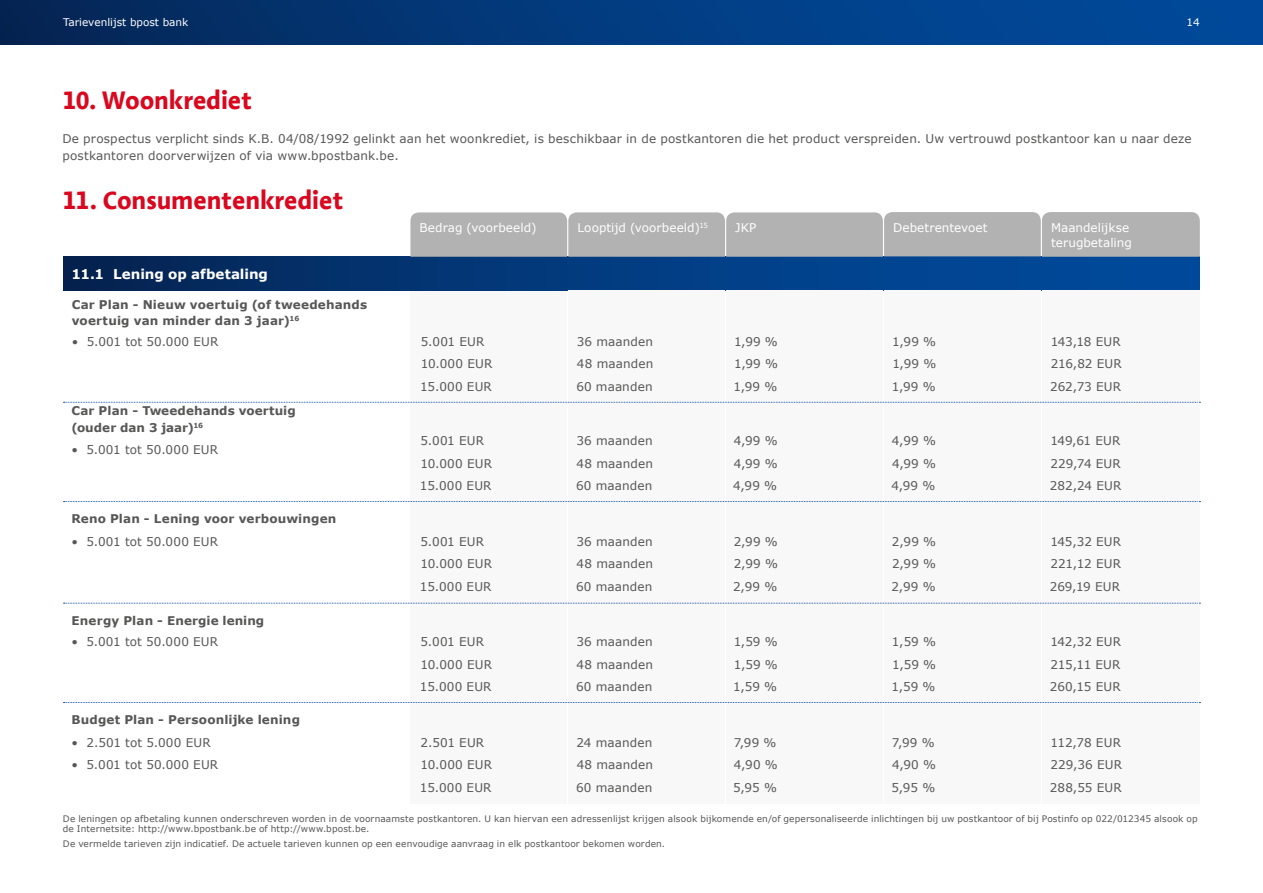
<style>
.page{position:relative;width:1263px;height:893px;background:#fff}
.page>*{position:absolute;margin:0;border:0;box-sizing:border-box;transform-origin:0 0}
.t1{font:700 25.5px "Aroma No 2 LT Com";color:#d9081f}
.t2{font:700 13.5px "Verdana";color:#fff}
.t3{font:12px/16.5px "Verdana";letter-spacing:.01em;color:#575756}
.t4{font:700 12px/16.5px "Verdana";letter-spacing:.01em;color:#575756}
.t5{font:12px/15px "Verdana";letter-spacing:.005em;color:#fff}
.t6{font:10.5px "Verdana";color:#fff}
.t7{font:9px/10.5px "Verdana";letter-spacing:.015em;color:#575756}
.t8{font:7.05px "Verdana";color:#fff}
</style>
<div class="page">
<div style="left:410px;top:290px;width:157px;height:514px;background:#f8f8f8"></div>
<div style="left:0;top:0;width:1263px;height:45px;background:linear-gradient(to right,#052859,#004da2)"></div>
<div style="left:63px;top:257px;width:1137px;height:33px;background:linear-gradient(to right,#052656,#004ea4)"></div>
<div style="left:568px;top:290px;width:157px;height:514px;background:#f8f8f8"></div>
<div style="left:726px;top:290px;width:157px;height:514px;background:#f8f8f8"></div>
<div style="left:884px;top:290px;width:157px;height:514px;background:#f8f8f8"></div>
<div style="left:1042px;top:290px;width:158px;height:514px;background:#f8f8f8"></div>
<svg style="left:64px;top:402px;width:1136px;height:1px"></svg>
<div style="left:410px;top:212px;width:790px;height:45px;background:#b3b2b2"></div>
<svg style="left:64px;top:501px;width:1136px;height:1px"></svg>
<svg style="left:64px;top:603px;width:1136px;height:1px"></svg>
<svg style="left:64px;top:702px;width:1136px;height:1px"></svg>
<p class="t6" style="left:63px;top:15px;width:127px">Tarievenlijst bpost bank</p>
<p class="t6" style="left:1186px;top:15px;width:15px">14</p>
<h1 class="t1" style="left:62px;top:83px;width:191px">10. Woonkrediet</h1>
<p class="t3" style="left:62px;top:130px;width:1131px">De prospectus verplicht sinds K.B. 04/08/1992 gelinkt aan het woonkrediet, is beschikbaar in de postkantoren die het product verspreiden. Uw vertrouwd postkantoor kan u naar deze postkantoren doorverwijzen of via www.bpostbank.be.</p>
<h1 class="t1" style="left:62px;top:183px;width:282px">11. Consumentenkrediet</h1>
<p class="t2" style="left:72px;top:264px;width:198px">11.1 Lening op afbetaling</p>
<p class="t4" style="left:72px;top:296px;width:297px">Car Plan - Nieuw voertuig (of tweedehands voertuig van minder dan 3 jaar)<sup>16</sup></p>
<p class="t5" style="left:577px;top:220px;width:124px">Looptijd (voorbeeld)</p>
<p class="t5" style="left:735px;top:220px;width:23px">JKP</p>
<p class="t5" style="left:893px;top:220px;width:96px">Debetrentevoet</p>
<p class="t5" style="left:420px;top:220px;width:118px">Bedrag (voorbeeld)</p>
<p class="t8" style="left:699px;top:221px;width:10px">15</p>
<p class="t5" style="left:1051px;top:220px;width:82px">Maandelijkse terugbetaling</p>
<p class="t3" style="left:72px;top:333px;width:148px">• 5.001 tot 50.000 EUR</p>
<p class="t3" style="left:421px;top:333px;width:65px">5.001 EUR</p>
<p class="t3" style="left:577px;top:333px;width:78px">36 maanden</p>
<p class="t3" style="left:734px;top:333px;width:45px">1,99 %</p>
<p class="t3" style="left:892px;top:333px;width:45px">1,99 %</p>
<p class="t3" style="left:1051px;top:333px;width:72px">143,18 EUR</p>
<p class="t3" style="left:421px;top:356px;width:73px">10.000 EUR</p>
<p class="t3" style="left:577px;top:356px;width:78px">48 maanden</p>
<p class="t3" style="left:734px;top:356px;width:45px">1,99 %</p>
<p class="t3" style="left:892px;top:356px;width:45px">1,99 %</p>
<p class="t3" style="left:1051px;top:356px;width:72px">216,82 EUR</p>
<p class="t3" style="left:420px;top:378px;width:73px">15.000 EUR</p>
<p class="t3" style="left:576px;top:378px;width:78px">60 maanden</p>
<p class="t3" style="left:733px;top:378px;width:45px">1,99 %</p>
<p class="t3" style="left:892px;top:378px;width:45px">1,99 %</p>
<p class="t3" style="left:1050px;top:378px;width:72px">262,73 EUR</p>
<p class="t4" style="left:71px;top:403px;width:226px">Car Plan - Tweedehands voertuig (ouder dan 3 jaar)<sup>16</sup></p>
<p class="t3" style="left:71px;top:441px;width:148px">• 5.001 tot 50.000 EUR</p>
<p class="t4" style="left:71px;top:510px;width:266px">Reno Plan - Lening voor verbouwingen</p>
<p class="t3" style="left:420px;top:433px;width:65px">5.001 EUR</p>
<p class="t3" style="left:576px;top:433px;width:78px">36 maanden</p>
<p class="t3" style="left:734px;top:433px;width:45px">4,99 %</p>
<p class="t3" style="left:892px;top:433px;width:45px">4,99 %</p>
<p class="t3" style="left:1050px;top:433px;width:72px">149,61 EUR</p>
<p class="t3" style="left:421px;top:455px;width:73px">10.000 EUR</p>
<p class="t3" style="left:577px;top:455px;width:78px">48 maanden</p>
<p class="t3" style="left:734px;top:455px;width:45px">4,99 %</p>
<p class="t3" style="left:892px;top:455px;width:45px">4,99 %</p>
<p class="t3" style="left:1050px;top:455px;width:72px">229,74 EUR</p>
<p class="t3" style="left:420px;top:477px;width:73px">15.000 EUR</p>
<p class="t3" style="left:576px;top:477px;width:78px">60 maanden</p>
<p class="t3" style="left:733px;top:477px;width:45px">4,99 %</p>
<p class="t3" style="left:891px;top:477px;width:45px">4,99 %</p>
<p class="t3" style="left:1050px;top:477px;width:73px">282,24 EUR</p>
<p class="t3" style="left:71px;top:533px;width:148px">• 5.001 tot 50.000 EUR</p>
<p class="t3" style="left:420px;top:533px;width:65px">5.001 EUR</p>
<p class="t3" style="left:576px;top:533px;width:78px">36 maanden</p>
<p class="t3" style="left:734px;top:533px;width:46px">2,99 %</p>
<p class="t3" style="left:892px;top:533px;width:46px">2,99 %</p>
<p class="t3" style="left:1050px;top:533px;width:72px">145,32 EUR</p>
<p class="t3" style="left:421px;top:555px;width:73px">10.000 EUR</p>
<p class="t3" style="left:577px;top:555px;width:78px">48 maanden</p>
<p class="t3" style="left:734px;top:555px;width:46px">2,99 %</p>
<p class="t3" style="left:892px;top:555px;width:46px">2,99 %</p>
<p class="t3" style="left:1050px;top:555px;width:72px">221,12 EUR</p>
<p class="t3" style="left:420px;top:578px;width:73px">15.000 EUR</p>
<p class="t3" style="left:576px;top:578px;width:78px">60 maanden</p>
<p class="t3" style="left:733px;top:578px;width:46px">2,99 %</p>
<p class="t3" style="left:891px;top:578px;width:46px">2,99 %</p>
<p class="t3" style="left:1050px;top:578px;width:72px">269,19 EUR</p>
<p class="t4" style="left:71px;top:612px;width:194px">Energy Plan - Energie lening</p>
<p class="t3" style="left:71px;top:634px;width:148px">• 5.001 tot 50.000 EUR</p>
<p class="t3" style="left:420px;top:634px;width:65px">5.001 EUR</p>
<p class="t3" style="left:576px;top:634px;width:78px">36 maanden</p>
<p class="t3" style="left:734px;top:634px;width:46px">1,59 %</p>
<p class="t3" style="left:892px;top:634px;width:46px">1,59 %</p>
<p class="t3" style="left:1050px;top:634px;width:72px">142,32 EUR</p>
<p class="t3" style="left:421px;top:656px;width:73px">10.000 EUR</p>
<p class="t3" style="left:577px;top:656px;width:78px">48 maanden</p>
<p class="t3" style="left:734px;top:656px;width:46px">1,59 %</p>
<p class="t3" style="left:892px;top:656px;width:46px">1,59 %</p>
<p class="t3" style="left:1050px;top:656px;width:72px">215,11 EUR</p>
<p class="t3" style="left:420px;top:678px;width:73px">15.000 EUR</p>
<p class="t3" style="left:576px;top:678px;width:78px">60 maanden</p>
<p class="t3" style="left:733px;top:678px;width:46px">1,59 %</p>
<p class="t3" style="left:891px;top:678px;width:46px">1,59 %</p>
<p class="t3" style="left:1050px;top:678px;width:72px">260,15 EUR</p>
<p class="t4" style="left:71px;top:711px;width:230px">Budget Plan - Persoonlijke lening</p>
<p class="t3" style="left:71px;top:734px;width:141px">• 2.501 tot 5.000 EUR</p>
<p class="t3" style="left:420px;top:734px;width:65px">2.501 EUR</p>
<p class="t3" style="left:576px;top:734px;width:77px">24 maanden</p>
<p class="t3" style="left:734px;top:734px;width:44px">7,99 %</p>
<p class="t3" style="left:892px;top:734px;width:44px">7,99 %</p>
<p class="t3" style="left:1050px;top:734px;width:72px">112,78 EUR</p>
<p class="t3" style="left:71px;top:756px;width:148px">• 5.001 tot 50.000 EUR</p>
<p class="t3" style="left:421px;top:756px;width:73px">10.000 EUR</p>
<p class="t3" style="left:577px;top:756px;width:78px">48 maanden</p>
<p class="t3" style="left:734px;top:756px;width:45px">4,90 %</p>
<p class="t3" style="left:892px;top:756px;width:45px">4,90 %</p>
<p class="t3" style="left:1050px;top:756px;width:73px">229,36 EUR</p>
<p class="t3" style="left:420px;top:779px;width:73px">15.000 EUR</p>
<p class="t3" style="left:576px;top:779px;width:78px">60 maanden</p>
<p class="t3" style="left:733px;top:779px;width:45px">5,95 %</p>
<p class="t3" style="left:891px;top:779px;width:45px">5,95 %</p>
<p class="t3" style="left:1050px;top:779px;width:73px">288,55 EUR</p>
<p class="t7" style="left:63px;top:813px;width:1136px">De leningen op afbetaling kunnen onderschreven worden in de voornaamste postkantoren. U kan hiervan een adressenlijst krijgen alsook bijkomende en/of gepersonaliseerde inlichtingen bij uw postkantoor of bij Postinfo op 022/012345 alsook op de Internetsite: http://www.bpostbank.be of http://www.bpost.be.</p>
<p class="t7" style="left:63px;top:838px;width:604px">De vermelde tarieven zijn indicatief. De actuele tarieven kunnen op een eenvoudige aanvraag in elk postkantoor bekomen worden.</p>
</div>
